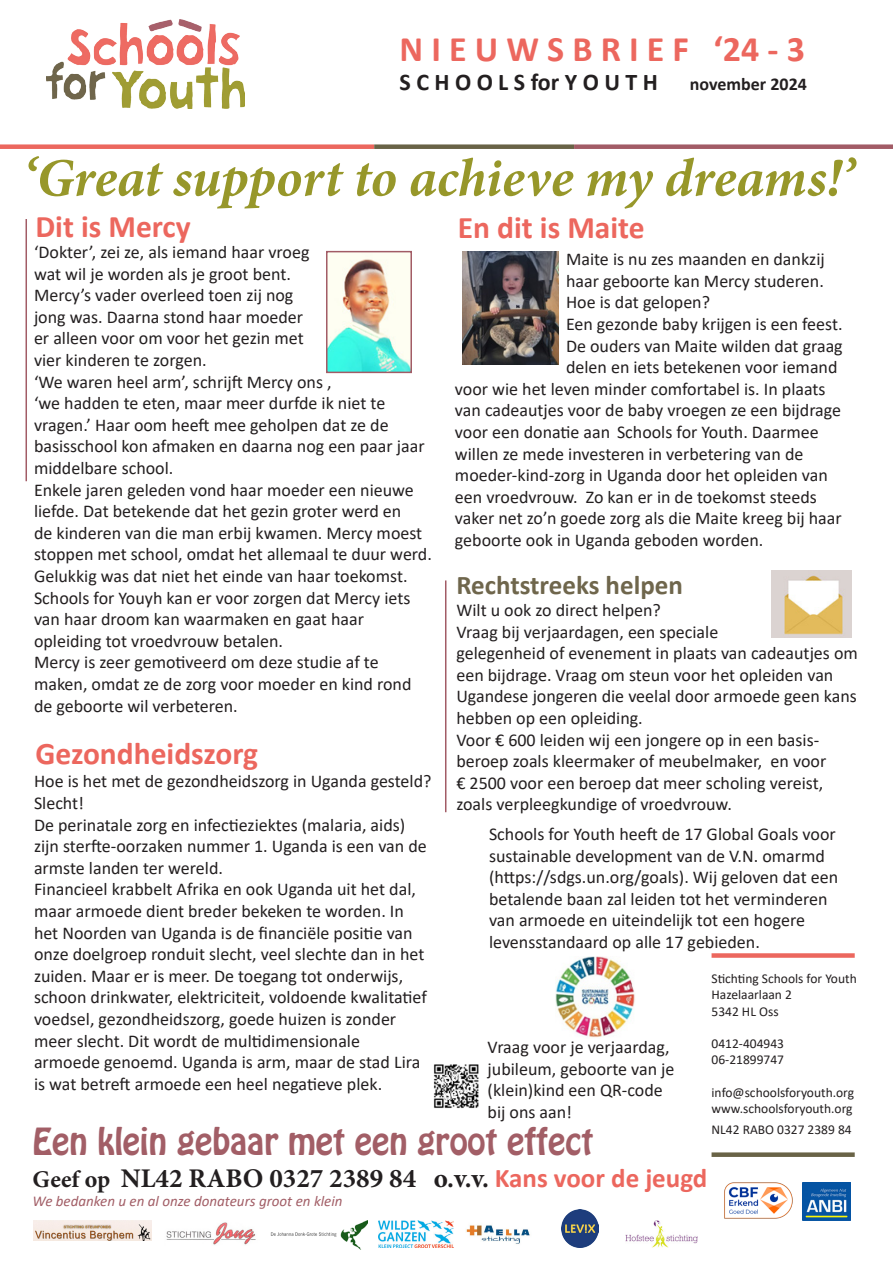
<style>
.page{position:relative;width:893px;height:1263px;background:#fff}
.page>*{position:absolute;margin:0;border:0;box-sizing:border-box;transform-origin:0 0}
.t1{font:italic 700 54px "Minion Pro";letter-spacing:-.005em;color:#97972a}
.t2{font:700 36px "Calibri";color:#ec675e}
.t3{font:33px "Hobo Std";color:#a25e66}
.t4{font:700 31.5px "Calibri";color:#ec675e}
.t5{font:700 27px "Minion Pro";color:#231f20}
.t6{font:700 27px "Calibri";color:#6f664c}
.t7{font:700 24px "Calibri";color:#231f20}
.t8{font:18px/21.6px "Calibri";color:#231f20}
.t9{font:700 18px "Calibri";color:#231f20}
.t10{font:italic 15px "Calibri";color:#a25e66}
.t11{font:13.5px/16.2px "Calibri";color:#231f20}
.t12{font:700 13.5px/16.2px "Calibri";color:#fff}
.s1{font-size:55.5px}
.s2{font-size:24px}
.s3{font-family:"Calibri";color:#ec675e}
</style>
<div class="page">
<div style="left:0;top:144px;width:374px;height:5px;background:#ec675e"></div>
<div style="left:374px;top:144px;width:200px;height:5px;background:#696346"></div>
<div style="left:574px;top:144px;width:319px;height:5px;background:#a25c66"></div>
<div style="left:711px;top:953px;width:144px;height:5px;background:#ec675e"></div>
<div style="left:711px;top:1152px;width:144px;height:5px;background:#696346"></div>
<img style="left:802px;top:1182px;width:48px;height:38px">
<img style="left:378px;top:1220px;width:76px;height:27px">
<img style="left:625px;top:1220px;width:72px;height:27px">
<img style="left:466px;top:1225px;width:64px;height:19px">
<img style="left:33px;top:1220px;width:118px;height:21px">
<img style="left:166px;top:1222px;width:90px;height:23px">
<img style="left:271px;top:1220px;width:97px;height:29px">
<img style="left:724px;top:1182px;width:69px;height:37px">
<hr style="left:445px;top:580px;width:1px;height:232px;background:#a25c66">
<hr style="left:26px;top:219px;width:1px;height:262px;background:#a25c66">
<img style="left:561px;top:1210px;width:38px;height:37px">
<img style="left:329px;top:254px;width:80px;height:116px">
<div style="left:326px;top:251px;width:86px;height:122px;border:2px solid #a25c66"></div>
<img style="left:463px;top:252px;width:96px;height:113px">
<img style="left:772px;top:570px;width:80px;height:68px">
<img style="left:555px;top:957px;width:80px;height:81px">
<img style="left:433px;top:1064px;width:46px;height:45px">
<img style="left:47px;top:19px;width:198px;height:89px">
<h2 class="t2" style="left:400px;top:24px;width:407px">N I E U W S B R I E F ‘24 - 3</h2>
<h3 class="t7" style="left:400px;top:65px;width:260px">S C H O O L S for Y O U T H</h3>
<p class="t9" style="left:690px;top:71px;width:119px">november 2024</p>
<h1 class="t1" style="left:23px;top:140px;width:833px"><span class="s1">‘</span>Great support to achieve my dreams!’</h1>
<h3 class="t4" style="left:35px;top:204px;width:157px">Dit is Mercy</h3>
<h3 class="t4" style="left:458px;top:205px;width:188px">En dit is Maite</h3>
<p class="t8" style="left:34px;top:241px;width:399px">‘Dokter’, zei ze, als iemand haar vroeg<br>wat wil je worden als je groot bent.<br>Mercy’s vader overleed toen zij nog<br>jong was. Daarna stond haar moeder<br>er alleen voor om voor het gezin met<br>vier kinderen te zorgen.<br>‘We waren heel arm’, schrijft Mercy ons ,<br>‘we hadden te eten, maar meer durfde ik niet te vragen.’ Haar oom heeft mee geholpen dat ze de basisschool kon afmaken en daarna nog een paar jaar middelbare school.<br>Enkele jaren geleden vond haar moeder een nieuwe liefde. Dat betekende dat het gezin groter werd en<br>de kinderen van die man erbij kwamen. Mercy moest stoppen met school, omdat het allemaal te duur werd.<br>Gelukkig was dat niet het einde van haar toekomst.<br>Schools for Youyh kan er voor zorgen dat Mercy iets van haar droom kan waarmaken en gaat haar opleiding tot vroedvrouw betalen.<br>Mercy is zeer gemotiveerd om deze studie af te maken, omdat ze de zorg voor moeder en kind rond de geboorte wil verbeteren.</p>
<p class="t8" style="left:566px;top:248px;width:260px">Maite is nu zes maanden en dankzij</p>
<p class="t8" style="left:566px;top:269px;width:259px">haar geboorte kan Mercy studeren.</p>
<p class="t8" style="left:566px;top:291px;width:146px">Hoe is dat gelopen?</p>
<p class="t8" style="left:566px;top:313px;width:278px">Een gezonde baby krijgen is een feest.</p>
<p class="t8" style="left:566px;top:334px;width:278px">De ouders van Maite wilden dat graag</p>
<p class="t8" style="left:566px;top:356px;width:273px">delen en iets betekenen voor iemand</p>
<p class="t8" style="left:455px;top:377px;width:372px">voor wie het leven minder comfortabel is. In plaats</p>
<p class="t8" style="left:455px;top:399px;width:388px">van cadeautjes voor de baby vroegen ze een bijdrage</p>
<p class="t8" style="left:455px;top:421px;width:365px">voor een donatie aan Schools for Youth. Daarmee</p>
<p class="t8" style="left:455px;top:442px;width:350px">willen ze mede investeren in verbetering van de</p>
<p class="t8" style="left:455px;top:464px;width:374px">moeder-kind-zorg in Uganda door het opleiden van</p>
<p class="t8" style="left:455px;top:485px;width:363px">een vroedvrouw. Zo kan er in de toekomst steeds</p>
<p class="t8" style="left:455px;top:507px;width:388px">vaker net zo’n goede zorg als die Maite kreeg bij haar</p>
<p class="t8" style="left:455px;top:529px;width:310px">geboorte ook in Uganda geboden worden.</p>
<h3 class="t6" style="left:456px;top:566px;width:228px">Rechtstreeks helpen</h3>
<p class="t8" style="left:456px;top:599px;width:403px">Wilt u ook zo direct helpen?<br>Vraag bij verjaardagen, een speciale<br>gelegenheid of evenement in plaats van cadeautjes om een bijdrage. Vraag om steun voor het opleiden van Ugandese jongeren die veelal door armoede geen kans hebben op een opleiding.<br>Voor € 600 leiden wij een jongere op in een basis&shy;beroep zoals kleermaker of meubelmaker, en voor<br>€ 2500 voor een beroep dat meer scholing vereist, zoals verpleegkundige of vroedvrouw.</p>
<h3 class="t4" style="left:35px;top:731px;width:224px">Gezondheidszorg</h3>
<p class="t8" style="left:34px;top:770px;width:399px">Hoe is het met de gezondheidszorg in Uganda gesteld?<br>Slecht!<br>De perinatale zorg en infectieziektes (malaria, aids) zijn sterfte-oorzaken nummer 1. Uganda is een van de armste landen ter wereld.<br>Financieel krabbelt Afrika en ook Uganda uit het dal, maar armoede dient breder bekeken te worden. In het Noorden van Uganda is de financiële positie van onze doelgroep ronduit slecht, veel slechte dan in het zuiden. Maar er is meer. De toegang tot onderwijs, schoon drinkwater, elektriciteit, voldoende kwalitatief voedsel, gezondheidszorg, goede huizen is zonder meer slecht. Dit wordt de multidimensionale<br>armoede genoemd. Uganda is arm, maar de stad Lira is wat betreft armoede een heel negatieve plek.</p>
<p class="t8" style="left:489px;top:823px;width:351px">Schools for Youth heeft de 17 Global Goals voor sustainable development van de V.N. omarmd (https://sdgs.un.org/goals). Wij geloven dat een betalende baan zal leiden tot het verminderen van armoede en uiteindelijk tot een hogere levensstandaard op alle 17 gebieden.</p>
<p class="t11" style="left:711px;top:970px;width:147px">Stichting Schools for Youth<br>Hazelaarlaan 2<br>5342 HL Oss</p>
<p class="t11" style="left:711px;top:1035px;width:74px">0412-404943<br>06-21899747</p>
<p class="t11" style="left:711px;top:1083px;width:144px">info@schoolsforyouth.org www.schoolsforyouth.org</p>
<p class="t11" style="left:711px;top:1121px;width:142px">NL42 RABO 0327 2389 84</p>
<p class="t8" style="left:488px;top:1036px;width:188px">Vraag voor je verjaardag, jubileum, geboorte van je (klein)kind een QR-code bij ons aan!</p>
<p class="t12" style="left:435px;top:1074px;width:33px;rotate:-20deg">voor beeld</p>
<h3 class="t3" style="left:33px;top:1118px;width:562px">Een klein gebaar met een groot effect</h3>
<h3 class="t5" style="left:33px;top:1159px;width:676px"><span class="s2">Geef op</span> NL42 RABO 0327 2389 84 o.v.v. <span class="s3">Kans voor de jeugd</span></h3>
<p class="t10" style="left:33px;top:1191px;width:311px">We bedanken u en al onze donateurs groot en klein</p>
</div>
